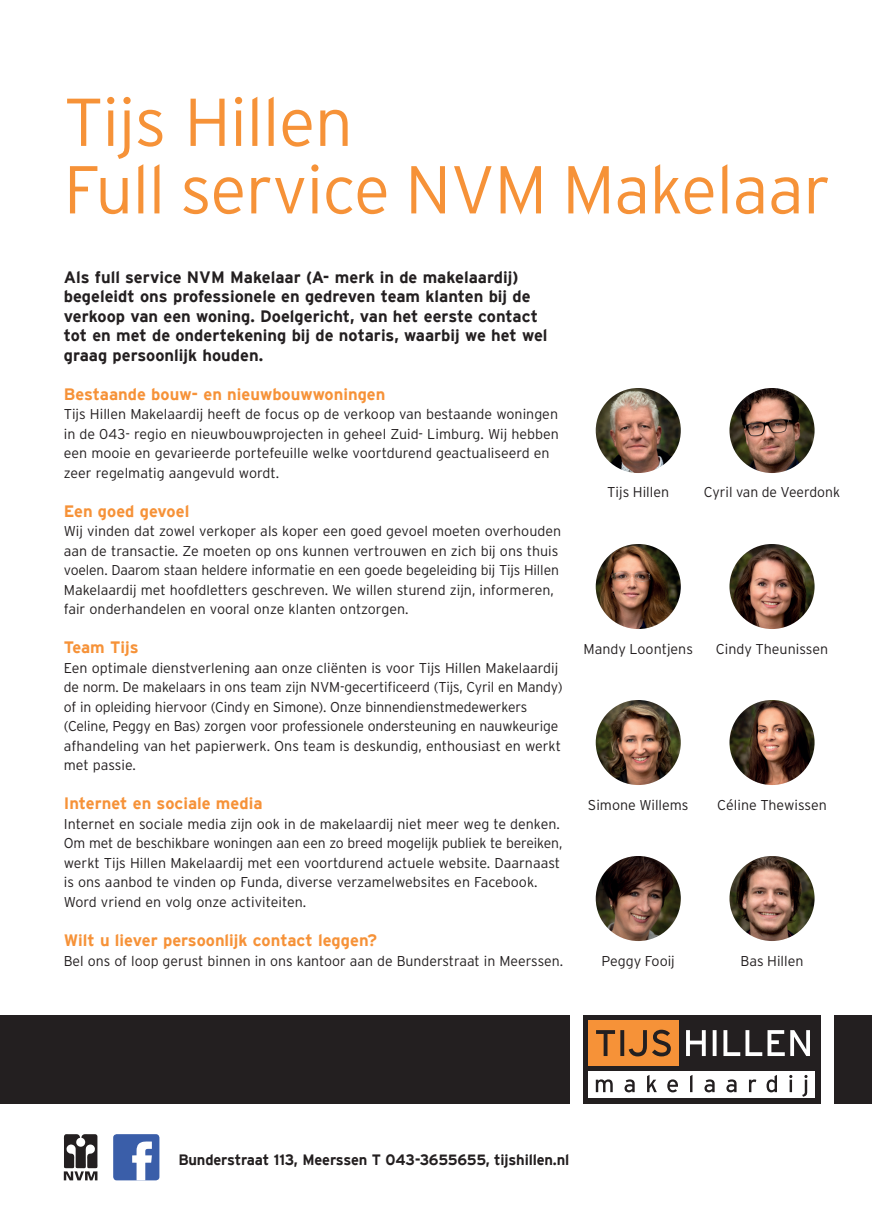
<style>
.page{position:relative;width:872px;height:1212px;background:#fff}
.page>*{position:absolute;margin:0;border:0;box-sizing:border-box;transform-origin:0 0}
.t1{font:300 67.5px/67.5px "Interstate";letter-spacing:-.01em;color:#f69238}
.t2{font:700 16.5px/19.5px "Interstate";color:#231f20}
.t3{font:700 16.5px "Interstate";color:#f69238}
.t4{font:700 15px "Interstate";letter-spacing:-.01em;color:#231f20}
.t5{font:300 14.25px/19.5px "Interstate";color:#231f20}
</style>
<div class="page">
<div style="left:834px;top:1015px;width:38px;height:89px;background:#231f20"></div>
<div style="left:583px;top:1015px;width:237px;height:89px;background:#231f20"></div>
<div style="left:588px;top:1020px;width:91px;height:45px;background:#f69238"></div>
<svg style="left:686px;top:1030px;width:124px;height:26px"></svg>
<svg style="left:596px;top:1030px;width:75px;height:26px"></svg>
<div style="left:588px;top:1071px;width:227px;height:27px;background:#fff"></div>
<svg style="left:596px;top:1075px;width:211px;height:22px"></svg>
<div style="left:0;top:1015px;width:569px;height:89px;background:#231f20"></div>
<svg style="left:64px;top:1134px;width:34px;height:46px"></svg>
<div style="left:113px;top:1134px;width:46px;height:46px;background:#3a5ea9;border-radius:4px"></div>
<svg style="left:132px;top:1141px;width:20px;height:39px"></svg>
<img style="left:596px;top:388px;width:85px;height:85px;border-radius:43px">
<img style="left:729px;top:388px;width:85px;height:85px;border-radius:43px">
<img style="left:729px;top:544px;width:85px;height:85px;border-radius:43px">
<img style="left:596px;top:544px;width:85px;height:85px;border-radius:43px">
<img style="left:596px;top:856px;width:85px;height:85px;border-radius:43px">
<img style="left:729px;top:700px;width:85px;height:85px;border-radius:43px">
<img style="left:596px;top:700px;width:85px;height:85px;border-radius:43px">
<img style="left:729px;top:856px;width:85px;height:85px;border-radius:43px">
<h1 class="t1" style="left:64px;top:88px;width:768px">Tijs Hillen<br>Full service NVM Makelaar</h1>
<p class="t2" style="left:64px;top:267px;width:485px">Als full service NVM Makelaar (A- merk in de makelaardij) begeleidt ons professionele en gedreven team klanten bij de verkoop van een woning. Doelgericht, van het eerste contact tot en met de ondertekening bij de notaris, waarbij we het wel graag persoonlijk houden.</p>
<p class="t3" style="left:64px;top:385px;width:323px">Bestaande bouw- en nieuwbouwwoningen</p>
<p class="t5" style="left:64px;top:404px;width:496px">Tijs Hillen Makelaardij heeft de focus op de verkoop van bestaande woningen in de 043- regio en nieuwbouwprojecten in geheel Zuid- Limburg. Wij hebben een mooie en gevarieerde portefeuille welke voortdurend geactualiseerd en zeer regelmatig aangevuld wordt.</p>
<p class="t3" style="left:64px;top:502px;width:127px">Een goed gevoel</p>
<p class="t5" style="left:64px;top:521px;width:499px">Wij vinden dat zowel verkoper als koper een goed gevoel moeten overhouden aan de transactie. Ze moeten op ons kunnen vertrouwen en zich bij ons thuis voelen. Daarom staan heldere informatie en een goede begeleiding bij Tijs Hillen Makelaardij met hoofdletters geschreven. We willen sturend zijn, informeren, fair onderhandelen en vooral onze klanten ontzorgen.</p>
<p class="t3" style="left:64px;top:638px;width:76px">Team Tijs</p>
<p class="t5" style="left:64px;top:658px;width:500px">Een optimale dienstverlening aan onze cliënten is voor Tijs Hillen Makelaardij de norm. De makelaars in ons team zijn NVM-gecertificeerd (Tijs, Cyril en Mandy) of in opleiding hiervoor (Cindy en Simone). Onze binnendienstmedewerkers (Celine, Peggy en Bas) zorgen voor professionele ondersteuning en nauwkeurige afhandeling van het papierwerk. Ons team is deskundig, enthousiast en werkt met passie.</p>
<p class="t3" style="left:64px;top:794px;width:200px">Internet en sociale media</p>
<p class="t5" style="left:64px;top:814px;width:500px">Internet en sociale media zijn ook in de makelaardij niet meer weg te denken.<br>Om met de beschikbare woningen aan een zo breed mogelijk publiek te bereiken, werkt Tijs Hillen Makelaardij met een voortdurend actuele website. Daarnaast is ons aanbod te vinden op Funda, diverse verzamelwebsites en Facebook.<br>Word vriend en volg onze activiteiten.</p>
<p class="t3" style="left:64px;top:931px;width:315px">Wilt u liever persoonlijk contact leggen?</p>
<p class="t5" style="left:64px;top:950px;width:501px">Bel ons of loop gerust binnen in ons kantoor aan de Bunderstraat in Meerssen.</p>
<p class="t5" style="left:607px;top:483px;width:63px">Tijs Hillen</p>
<p class="t5" style="left:704px;top:483px;width:138px">Cyril van de Veerdonk</p>
<p class="t5" style="left:583px;top:639px;width:111px">Mandy Loontjens</p>
<p class="t5" style="left:716px;top:639px;width:114px">Cindy Theunissen</p>
<p class="t5" style="left:588px;top:794px;width:102px">Simone Willems</p>
<p class="t5" style="left:717px;top:794px;width:111px">Céline Thewissen</p>
<p class="t5" style="left:601px;top:950px;width:75px">Peggy Fooij</p>
<p class="t5" style="left:740px;top:950px;width:64px">Bas Hillen</p>
<p class="t4" style="left:178px;top:1151px;width:392px">Bunderstraat 113, Meerssen T 043-3655655, tijshillen.nl</p>
</div>
